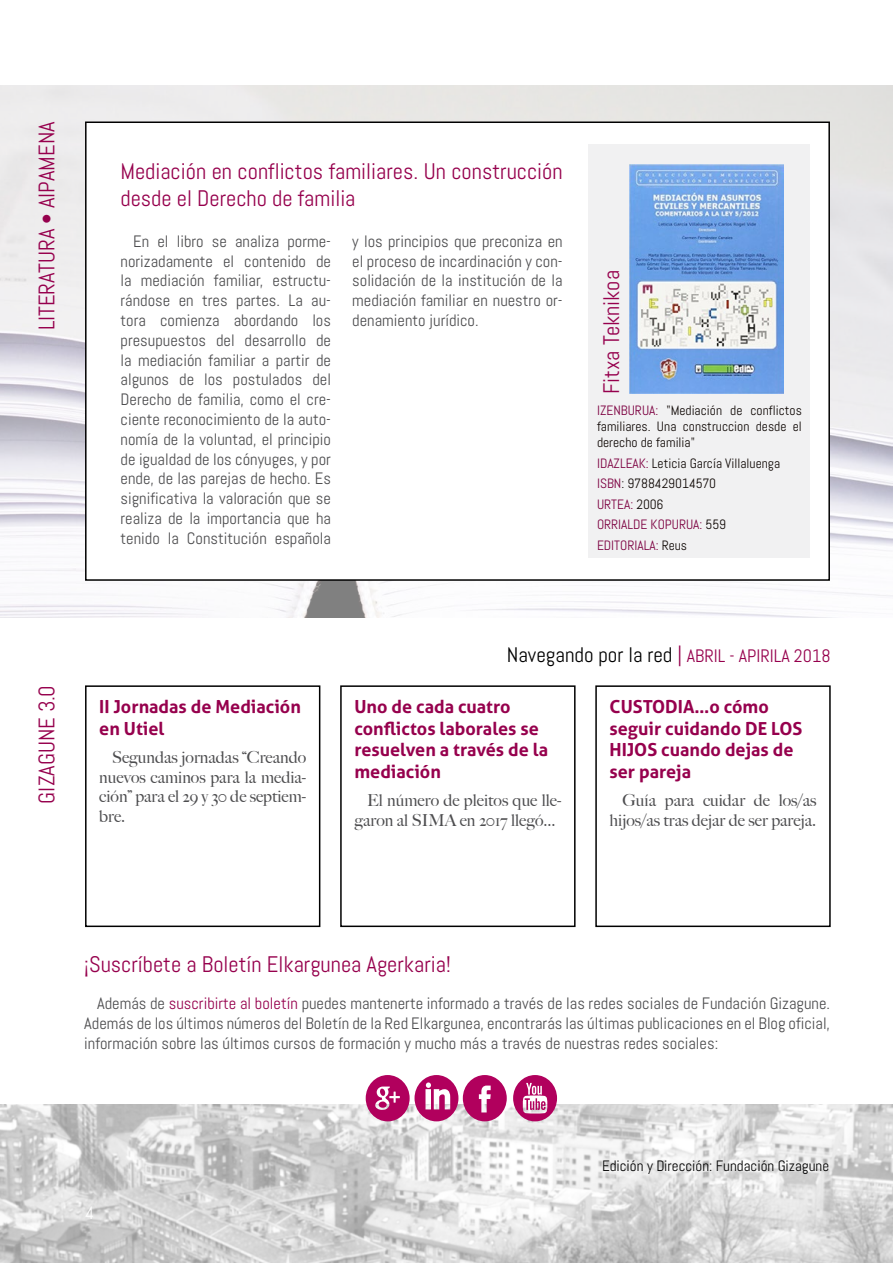
<style>
.page{position:relative;width:893px;height:1263px;background:#fff}
.page>*{position:absolute;margin:0;border:0;box-sizing:border-box;transform-origin:0 0}
.t1{font:22.5px/27px "Abel";color:#96004d}
.t2{font:21px "Abel";color:#000}
.t3{font:700 18px/21.6px "Aller";color:#96004d}
.t4{font:18px "Abel";color:#fff}
.t5{font:16.5px/19.8px "Abel";color:#4d4d4f;text-align:justify}
.t6{font:500 16.5px/19.8px "Big Caslon";color:#4d4d4f;text-align:right}
.t7{font:15px "Abel";color:#000}
.t8{font:13.5px/20.4px "Abel";color:#100906;text-align:justify}
.s1{color:#7c0040}
.s2{color:#96004d}
.s3{font-size:18px;color:#96004d}
</style>
<div class="page">
<img style="left:0;top:1104px;width:893px;height:159px">
<svg style="left:366px;top:1075px;width:141px;height:46px"></svg>
<svg style="left:513px;top:1075px;width:44px;height:46px"></svg>
<div style="left:595px;top:685px;width:236px;height:242px;border:2px solid #000"></div>
<div style="left:85px;top:685px;width:235px;height:242px;border:2px solid #000"></div>
<div style="left:340px;top:685px;width:236px;height:242px;border:2px solid #000"></div>
<div style="left:85px;top:121px;width:745px;height:460px;border:2px solid #000"></div>
<div style="left:588px;top:144px;width:222px;height:414px;background:#f1f1f2"></div>
<img style="left:629px;top:164px;width:155px;height:230px">
<h1 class="t1" style="left:33px;top:330px;width:210px;rotate:-90deg">LITERATURA • AIPAMENA</h1>
<h1 class="t1" style="left:33px;top:803px;width:120px;rotate:-90deg">GIZAGUNE 3.0</h1>
<h1 class="t1" style="left:121px;top:158px;width:444px">Mediación en conflictos familiares. Un construcción desde el Derecho de familia</h1>
<p class="t5" style="left:121px;top:231px;width:212px;text-indent:13px">En el libro se analiza porme&shy;norizadamente el contenido de la mediación familiar, estructu&shy;rándose en tres partes. La au&shy;tora comienza abordando los presupuestos del desarrollo de la mediación familiar a partir de algunos de los postulados del Derecho de familia, como el cre&shy;ciente reconocimiento de la auto&shy;nomía de la voluntad, el principio de igualdad de los cónyuges, y por ende, de las parejas de hecho. Es significativa la valoración que se realiza de la importancia que ha tenido la Constitución española</p>
<p class="t5" style="left:352px;top:231px;width:212px">y los principios que preconiza en el proceso de incardinación y con&shy;solidación de la institución de la mediación familiar en nuestro or&shy;denamiento jurídico.</p>
<h1 class="t1" style="left:598px;top:394px;width:125px;rotate:-90deg">Fitxa Teknikoa</h1>
<p class="t8" style="left:597px;top:402px;width:206px;line-height:16.2px"><span class="s1">IZENBURUA:</span> "Mediación de conflictos familiares. Una construccion desde el derecho de familia"</p>
<p class="t8" style="left:597px;top:453px;width:185px;text-align:left"><span class="s1">IDAZLEAK:</span> Leticia García Villaluenga<br><span class="s1">ISBN</span>: 9788429014570<br><span class="s1">URTEA:</span> 2006<br><span class="s1">ORRIALDE KOPURUA:</span> 559<br><span class="s1">EDITORIALA:</span> Reus</p>
<p class="t3" style="left:99px;top:696px;width:203px">II Jornadas de Mediación en Utiel</p>
<p class="t6" style="left:99px;top:746px;width:208px;text-align:justify;text-indent:13px">Segundas jornadas “Creando nuevos caminos para la media&shy;ción” para el 29 y 30 de septiem&shy;bre.</p>
<p class="t2" style="left:507px;top:641px;width:325px">Navegando por la red <span class="s2">|</span> <span class="s3">ABRIL - APIRILA 2018</span></p>
<p class="t3" style="left:354px;top:696px;width:195px">Uno de cada cuatro conflictos laborales se resuelven a través de la mediación</p>
<p class="t6" style="left:354px;top:790px;width:208px;text-align:left;text-indent:13px">El número de pleitos que lle&shy;garon al SIMA en 2017 llegó...</p>
<p class="t3" style="left:610px;top:696px;width:194px">CUSTODIA…o cómo seguir cuidando DE LOS<br>HIJOS cuando dejas de ser pareja</p>
<p class="t6" style="left:610px;top:790px;width:208px">Guía para cuidar de los/as hijos/as tras dejar de ser pareja.</p>
<h1 class="t1" style="left:84px;top:951px;width:368px">¡Suscríbete a Boletín Elkargunea Agerkaria!</h1>
<p class="t5" style="left:84px;top:994px;width:747px;text-indent:13px">Además de <span class="s2">suscribirte al boletín</span> puedes mantenerte informado a través de las redes sociales de Fundación Gizagune.<br>Además de los últimos números del Boletín de la Red Elkargunea, encontrarás las últimas publicaciones en el Blog oficial, información sobre las últimos cursos de formación y mucho más a través de nuestras redes sociales:</p>
<p class="t4" style="left:85px;top:1201px;width:11px">4</p>
<p class="t7" style="left:602px;top:1157px;width:229px">Edición y Dirección: Fundación Gizagune</p>
</div>
